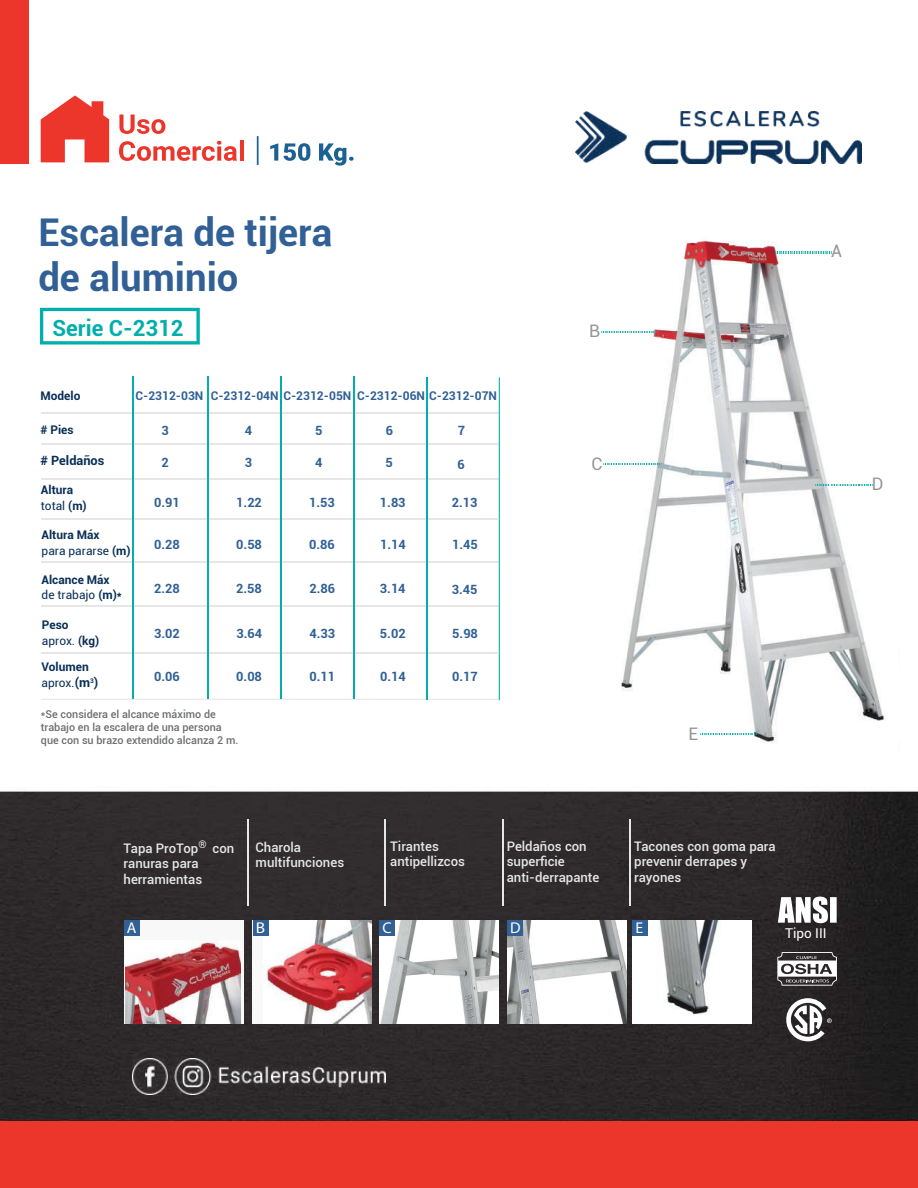
<style>
.page{position:relative;width:918px;height:1188px;background:#fff}
.page>*{position:absolute;margin:0;border:0;box-sizing:border-box;transform-origin:0 0}
.t1{font:700 38.25px/45.3px "Roboto";color:#306095}
.t2{font:700 22.2px "Roboto";color:#00afab}
.t3{font:17.25px "Roboto";color:#959595}
.t4{font:15.6px "Myriad Pro";color:#fff}
.t5{font:15.6px "Myriad Pro";color:#fff;scale:1.11 1}
.t6{font:13.5px "Roboto";color:#fff}
.t7{font:500 13.2px/15.6px "Roboto";color:#e5e6e7}
.t8{font:700 12.75px "Roboto";color:#306095}
.t9{font:700 12.75px "Roboto";color:#092f57}
.t10{font:700 12px "Roboto";color:#306095}
.t11{font:700 11.85px/15.6px "Roboto";color:#092f57}
.t12{font:500 10.8px/12.9px "Roboto";color:#6d6e71}
.s1{font-weight:400}
.s2{font-size:12.75px}
</style>
<div class="page">
<img style="left:0;top:0;width:918px;height:1121px">
<div style="left:0;top:1121px;width:918px;height:67px;background:#ed362b"></div>
<img style="left:133px;top:1058px;width:253px;height:36px">
<div style="left:253px;top:920px;width:119px;height:103px;background:#f9f9f9"></div>
<div style="left:124px;top:920px;width:119px;height:103px;background:#f8f8f8"></div>
<img style="left:507px;top:920px;width:119px;height:104px">
<img style="left:379px;top:920px;width:120px;height:103px">
<div style="left:379px;top:920px;width:16px;height:16px;background:#306094"></div>
<div style="left:507px;top:920px;width:16px;height:16px;background:#306094"></div>
<div style="left:124px;top:920px;width:16px;height:16px;background:#306094"></div>
<hr style="left:41px;top:518px;width:457px;height:1px;background:#e5e6e7">
<hr style="left:133px;top:376px;width:1px;height:323px;background:#00afab">
<hr style="left:281px;top:376px;width:1px;height:323px;background:#00afab">
<hr style="left:207px;top:376px;width:1px;height:323px;background:#00afab">
<hr style="left:354px;top:376px;width:1px;height:323px;background:#00afab">
<svg style="left:42px;top:377px;width:458px;height:323px"></svg>
<svg style="left:40px;top:308px;width:160px;height:37px"></svg>
<img style="left:576px;top:111px;width:286px;height:52px">
<div style="left:0;top:0;width:28px;height:163px;background:#ed362b"></div>
<hr style="left:257px;top:136px;width:2px;height:29px;background:#1b6194">
<img style="left:632px;top:920px;width:119px;height:103px">
<div style="left:632px;top:920px;width:16px;height:16px;background:#306094"></div>
<hr style="left:248px;top:819px;width:1px;height:87px;background:#e5e6e7">
<hr style="left:384px;top:819px;width:1px;height:87px;background:#e5e6e7">
<hr style="left:503px;top:819px;width:1px;height:87px;background:#e5e6e7">
<hr style="left:629px;top:819px;width:1px;height:87px;background:#e5e6e7">
<img style="left:126px;top:942px;width:115px;height:81px">
<img style="left:263px;top:920px;width:109px;height:103px">
<div style="left:253px;top:920px;width:16px;height:16px;background:#306094"></div>
<img style="left:604px;top:230px;width:295px;height:519px">
<svg style="left:119px;top:115px;width:46px;height:19px"></svg>
<svg style="left:119px;top:141px;width:118px;height:20px"></svg>
<hr style="left:240px;top:140px;width:4px;height:21px;background:#ed362b">
<svg style="left:270px;top:143px;width:8px;height:18px"></svg>
<svg style="left:284px;top:143px;width:26px;height:18px"></svg>
<svg style="left:319px;top:143px;width:35px;height:23px"></svg>
<svg style="left:41px;top:95px;width:68px;height:67px"></svg>
<img style="left:775px;top:252px;width:56px;height:1px">
<img style="left:816px;top:484px;width:56px;height:1px">
<img style="left:601px;top:331px;width:56px;height:1px">
<img style="left:700px;top:733px;width:57px;height:2px">
<img style="left:604px;top:464px;width:56px;height:1px">
<svg style="left:786px;top:998px;width:46px;height:43px"></svg>
<svg style="left:778px;top:897px;width:59px;height:26px"></svg>
<svg style="left:777px;top:952px;width:60px;height:34px"></svg>
<h1 class="t1" style="left:38px;top:208px;width:295px">Escalera de tijera de aluminio</h1>
<h2 class="t2" style="left:53px;top:312px;width:133px">Serie C-2312</h2>
<p class="t11" style="left:40px;top:388px;width:41px">Modelo</p>
<p class="t10" style="left:136px;top:387px;width:363px">C-2312-03N C-2312-04N C-2312-05N C-2312-06N C-2312-07N</p>
<p class="t8" style="left:458px;top:421px;width:9px">7</p>
<p class="t11" style="left:40px;top:421px;width:35px"># Pies</p>
<p class="t9" style="left:40px;top:451px;width:65px"># Peldaños</p>
<p class="t11" style="left:41px;top:482px;width:47px">Altura <span class="s1">total</span> (m)</p>
<p class="t11" style="left:42px;top:527px;width:91px">Altura Máx<br><span class="s1">para pararse</span> (m)</p>
<p class="t11" style="left:42px;top:571px;width:82px">Alcance Máx <span class="s1">de trabajo</span> (m)*</p>
<p class="t11" style="left:42px;top:617px;width:59px">Peso <span class="s1">aprox.</span> (kg)</p>
<p class="t11" style="left:42px;top:659px;width:58px">Volumen <span class="s1">aprox.</span><span class="s2">(m</span><sup>3</sup><span class="s2">)</span></p>
<p class="t12" style="left:41px;top:708px;width:199px">*Se considera el alcance máximo de trabajo en la escalera de una persona que con su brazo extendido alcanza 2 m.</p>
<p class="t8" style="left:386px;top:421px;width:9px">6</p>
<p class="t8" style="left:161px;top:421px;width:9px">3</p>
<p class="t8" style="left:161px;top:454px;width:9px">2</p>
<p class="t8" style="left:154px;top:494px;width:27px">0.91</p>
<p class="t8" style="left:154px;top:536px;width:27px">0.28</p>
<p class="t8" style="left:154px;top:580px;width:27px">2.28</p>
<p class="t8" style="left:154px;top:624px;width:27px">3.02</p>
<p class="t8" style="left:154px;top:667px;width:27px">0.06</p>
<p class="t8" style="left:245px;top:421px;width:9px">4</p>
<p class="t8" style="left:245px;top:454px;width:9px">3</p>
<p class="t8" style="left:236px;top:494px;width:27px">1.22</p>
<p class="t8" style="left:236px;top:536px;width:27px">0.58</p>
<p class="t8" style="left:236px;top:580px;width:27px">2.58</p>
<p class="t8" style="left:236px;top:624px;width:27px">3.64</p>
<p class="t8" style="left:236px;top:667px;width:27px">0.08</p>
<p class="t8" style="left:315px;top:421px;width:9px">5</p>
<p class="t8" style="left:315px;top:454px;width:9px">4</p>
<p class="t8" style="left:309px;top:494px;width:27px">1.53</p>
<p class="t8" style="left:309px;top:536px;width:27px">0.86</p>
<p class="t8" style="left:309px;top:580px;width:27px">2.86</p>
<p class="t8" style="left:310px;top:624px;width:27px">4.33</p>
<p class="t8" style="left:309px;top:667px;width:27px">0.11</p>
<p class="t8" style="left:386px;top:454px;width:9px">5</p>
<p class="t8" style="left:458px;top:455px;width:9px">6</p>
<p class="t8" style="left:380px;top:494px;width:27px">1.83</p>
<p class="t8" style="left:380px;top:536px;width:27px">1.14</p>
<p class="t8" style="left:380px;top:580px;width:27px">3.14</p>
<p class="t8" style="left:380px;top:624px;width:27px">5.02</p>
<p class="t8" style="left:380px;top:667px;width:27px">0.14</p>
<p class="t8" style="left:452px;top:494px;width:27px">2.13</p>
<p class="t8" style="left:452px;top:536px;width:27px">1.45</p>
<p class="t8" style="left:452px;top:580px;width:27px">3.45</p>
<p class="t8" style="left:452px;top:624px;width:27px">5.98</p>
<p class="t8" style="left:452px;top:667px;width:27px">0.17</p>
<h3 class="t3" style="left:589px;top:319px;width:12px">B</h3>
<h3 class="t3" style="left:592px;top:452px;width:12px">C</h3>
<h3 class="t3" style="left:688px;top:721px;width:11px">E</h3>
<h3 class="t3" style="left:831px;top:239px;width:12px">A</h3>
<h3 class="t3" style="left:872px;top:471px;width:13px">D</h3>
<p class="t7" style="left:124px;top:840px;width:112px">Tapa ProTop<sup>®</sup> con ranuras para herramientas</p>
<p class="t7" style="left:256px;top:839px;width:90px">Charola multifunciones</p>
<p class="t7" style="left:507px;top:838px;width:94px">Peldaños con superficie anti-derrapante</p>
<p class="t7" style="left:634px;top:838px;width:143px">Tacones con goma para prevenir derrapes y rayones</p>
<p class="t7" style="left:390px;top:838px;width:76px">Tirantes antipellizcos</p>
<p class="t4" style="left:127px;top:918px;width:11px">A</p>
<p class="t4" style="left:383px;top:918px;width:11px">C</p>
<p class="t4" style="left:510px;top:918px;width:12px">D</p>
<p class="t5" style="left:256px;top:918px;width:10px">B</p>
<p class="t4" style="left:635px;top:918px;width:9px">E</p>
<p class="t6" style="left:785px;top:924px;width:43px">Tipo III</p>
</div>
